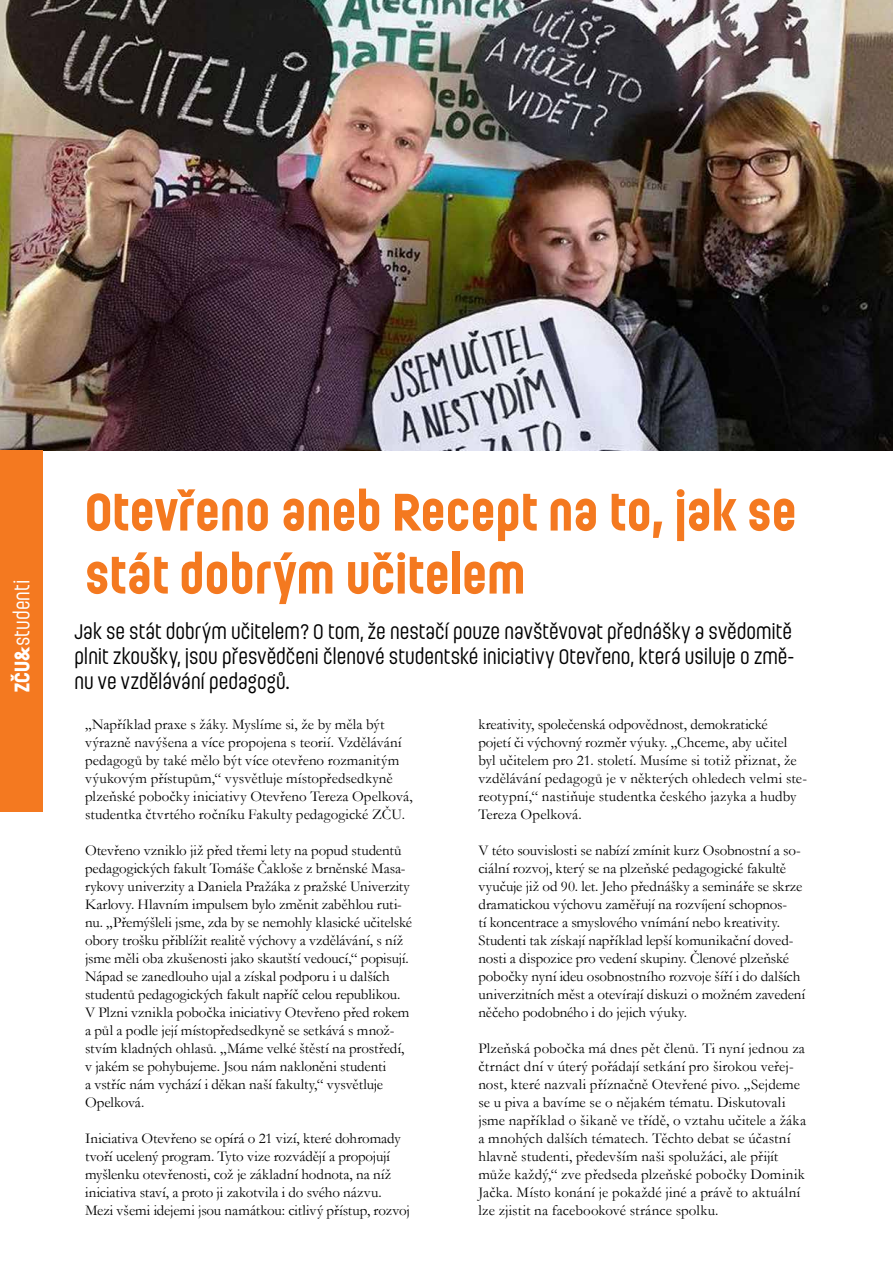
<style>
.page{position:relative;width:893px;height:1263px;background:#fff}
.page>*{position:absolute;margin:0;border:0;box-sizing:border-box;transform-origin:0 0}
.t1{font:700 52.5px/63px "Ladislav";letter-spacing:-.005em;color:#f47920}
.t2{font:21px/25.2px "Ladislav";color:#000}
.t3{font:21px "Ladislav";color:#fff}
.t4{font:15px/18px "Garamond";color:#000}
.s1{font-weight:700}
</style>
<div class="page">
<img style="left:0;top:0;width:893px;height:451px">
<div style="left:0;top:451px;width:43px;height:361px;background:#f47920"></div>
<h2 class="t3" style="left:9px;top:692px;width:113px;rotate:-90deg"><span class="s1">ZČU&amp;</span>studenti</h2>
<h1 class="t1" style="left:85px;top:479px;width:713px">Otevřeno aneb Recept na to, jak se stát dobrým učitelem</h1>
<h2 class="t2" style="left:74px;top:618px;width:721px">Jak se stát dobrým učitelem? O tom, že nestačí pouze navštěvovat přednášky a svědomitě plnit zkoušky, jsou přesvědčeni členové studentské iniciativy Otevřeno, která usiluje o změ-</h2>
<h2 class="t2" style="left:74px;top:668px;width:217px">nu ve vzdělávání pedagogů.</h2>
<p class="t4" style="left:85px;top:714px;width:329px">„Například praxe s žáky. Myslíme si, že by měla být výrazně navýšena a více propojena s teorií. Vzdělávání pedagogů by také mělo být více otevřeno rozmanitým výukovým přístupům,“ vysvětluje místopředsedkyně plzeňské pobočky iniciativy Otevřeno Tereza Opelková, studentka čtvrtého ročníku Fakulty pedagogické ZČU.</p>
<p class="t4" style="left:85px;top:840px;width:329px">Otevřeno vzniklo již před třemi lety na popud studentů pedagogických fakult Tomáše Čakloše z brněnské Masa&shy;rykovy univerzity a Daniela Pražáka z pražské Univerzity Karlovy. Hlavním impulsem bylo změnit zaběhlou ruti&shy;nu. „Přemýšleli jsme, zda by se nemohly klasické učitelské obory trošku přiblížit realitě výchovy a vzdělávání, s níž jsme měli oba zkušenosti jako skautští vedoucí,“ popisují.<br>Nápad se zanedlouho ujal a získal podporu i u dalších studentů pedagogických fakult napříč celou republikou.<br>V Plzni vznikla pobočka iniciativy Otevřeno před rokem a půl a podle její místopředsedkyně se setkává s množ&shy;stvím kladných ohlasů. „Máme velké štěstí na prostředí, v jakém se pohybujeme. Jsou nám nakloněni studenti<br>a vstříc nám vychází i děkan naší fakulty,“ vysvětluje Opelková.</p>
<p class="t4" style="left:85px;top:1128px;width:326px">Iniciativa Otevřeno se opírá o 21 vizí, které dohromady tvoří ucelený program. Tyto vize rozvádějí a propojují myšlenku otevřenosti, což je základní hodnota, na níž iniciativa staví, a proto ji zakotvila i do svého názvu.<br>Mezi všemi idejemi jsou namátkou: citlivý přístup, rozvoj</p>
<p class="t4" style="left:478px;top:714px;width:330px">kreativity, společenská odpovědnost, demokratické<br>pojetí či výchovný rozměr výuky. „Chceme, aby učitel byl učitelem pro 21. století. Musíme si totiž přiznat, že vzdělávání pedagogů je v některých ohledech velmi ste&shy;reotypní,“ nastiňuje studentka českého jazyka a hudby Tereza Opelková.</p>
<p class="t4" style="left:478px;top:840px;width:328px">V této souvislosti se nabízí zmínit kurz Osobnostní a so&shy;ciální rozvoj, který se na plzeňské pedagogické fakultě vyučuje již od 90. let. Jeho přednášky a semináře se skrze dramatickou výchovu zaměřují na rozvíjení schopnos-<br>tí koncentrace a smyslového vnímání nebo kreativity.<br>Studenti tak získají například lepší komunikační doved&shy;nosti a dispozice pro vedení skupiny. Členové plzeňské pobočky nyní ideu osobnostního rozvoje šíří i do dalších univerzitních měst a otevírají diskuzi o možném zavedení něčeho podobného i do jejich výuky.</p>
<p class="t4" style="left:478px;top:1038px;width:329px">Plzeňská pobočka má dnes pět členů. Ti nyní jednou za čtrnáct dní v úterý pořádají setkání pro širokou veřej&shy;nost, které nazvali příznačně Otevřené pivo. „Sejdeme se u piva a bavíme se o nějakém tématu. Diskutovali jsme například o šikaně ve třídě, o vztahu učitele a žáka a mnohých dalších tématech. Těchto debat se účastní hlavně studenti, především naši spolužáci, ale přijít může každý,“ zve předseda plzeňské pobočky Dominik Jačka. Místo konání je pokaždé jiné a právě to aktuální lze zjistit na facebookové stránce spolku.</p>
</div>
